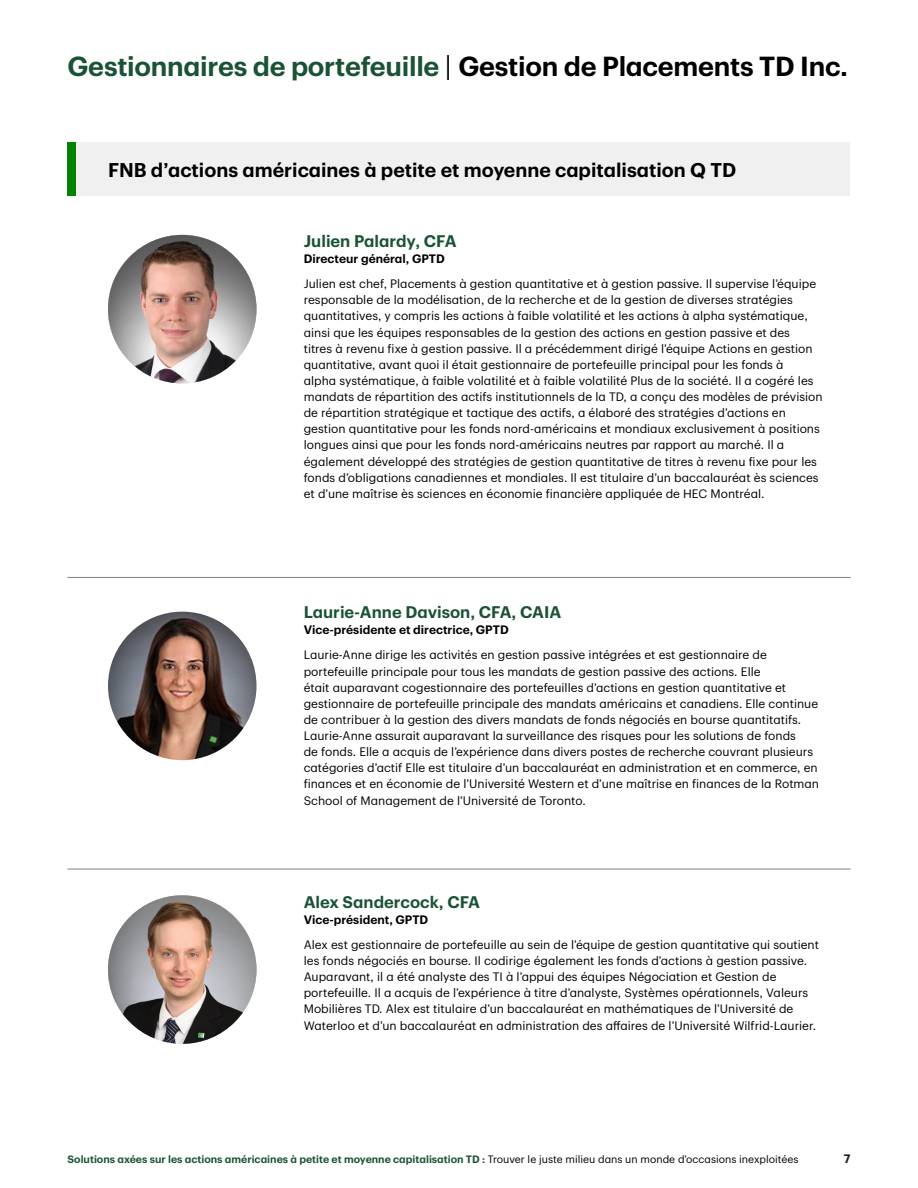
<style>
.page{position:relative;width:918px;height:1188px;background:#fff}
.page>*{position:absolute;margin:0;border:0;box-sizing:border-box;transform-origin:0 0}
.t1{font:600 27px "TD Graphik";letter-spacing:-.01em;color:#1a5236}
.t2{font:600 19.5px "TD Graphik";color:#000}
.t3{font:600 16.5px "TD Graphik";color:#1a5236}
.t4{font:12px/16px "TD Graphik";color:#000}
.t5{font:600 12px "TD Graphik";color:#000}
.t6{font:600 12px "TD Graphik";color:#1c1c1c}
.t7{font:600 10.5px "TD Graphik";color:#1a5236}
.s1{font-weight:400;color:#000}
.s2{color:#000}
</style>
<div class="page">
<img style="left:108px;top:235px;width:148px;height:148px;border-radius:74px">
<hr style="left:68px;top:577px;width:782px;height:1px;background:#808080">
<img style="left:108px;top:612px;width:148px;height:148px;border-radius:74px">
<hr style="left:68px;top:869px;width:782px;height:1px;background:#808080">
<img style="left:108px;top:895px;width:148px;height:149px;border-radius:74px">
<div style="left:68px;top:142px;width:782px;height:54px;background:#f0f0f0"></div>
<div style="left:68px;top:142px;width:8px;height:54px;background:#038203"></div>
<h2 class="t1" style="left:68px;top:46px;width:782px">Gestionnaires de portefeuille <span class="s1">|</span> <span class="s2">Gestion de Placements TD Inc.</span></h2>
<h3 class="t2" style="left:108px;top:155px;width:630px">FNB d’actions américaines à petite et moyenne capitalisation Q TD</h3>
<p class="t3" style="left:304px;top:228px;width:154px">Julien Palardy, CFA</p>
<p class="t5" style="left:304px;top:249px;width:143px">Directeur général, GPTD</p>
<p class="t4" style="left:304px;top:275px;width:520px">Julien est chef, Placements à gestion quantitative et à gestion passive. Il supervise l’équipe responsable de la modélisation, de la recherche et de la gestion de diverses stratégies quantitatives, y compris les actions à faible volatilité et les actions à alpha systématique, ainsi que les équipes responsables de la gestion des actions en gestion passive et des<br>titres à revenu fixe à gestion passive. Il a précédemment dirigé l’équipe Actions en gestion quantitative, avant quoi il était gestionnaire de portefeuille principal pour les fonds à<br>alpha systématique, à faible volatilité et à faible volatilité Plus de la société. Il a cogéré les mandats de répartition des actifs institutionnels de la TD, a conçu des modèles de prévision de répartition stratégique et tactique des actifs, a élaboré des stratégies d’actions en gestion quantitative pour les fonds nord-américains et mondiaux exclusivement à positions longues ainsi que pour les fonds nord-américains neutres par rapport au marché. Il a également développé des stratégies de gestion quantitative de titres à revenu fixe pour les fonds d’obligations canadiennes et mondiales. Il est titulaire d’un baccalauréat ès sciences et d’une maîtrise ès sciences en économie financière appliquée de HEC Montréal.</p>
<p class="t3" style="left:304px;top:600px;width:259px">Laurie-Anne Davison, CFA, CAIA</p>
<p class="t5" style="left:304px;top:621px;width:206px">Vice-présidente et directrice, GPTD</p>
<p class="t4" style="left:304px;top:646px;width:517px">Laurie-Anne dirige les activités en gestion passive intégrées et est gestionnaire de portefeuille principale pour tous les mandats de gestion passive des actions. Elle<br>était auparavant cogestionnaire des portefeuilles d’actions en gestion quantitative et gestionnaire de portefeuille principale des mandats américains et canadiens. Elle continue de contribuer à la gestion des divers mandats de fonds négociés en bourse quantitatifs.<br>Laurie-Anne assurait auparavant la surveillance des risques pour les solutions de fonds<br>de fonds. Elle a acquis de l’expérience dans divers postes de recherche couvrant plusieurs catégories d’actif Elle est titulaire d’un baccalauréat en administration et en commerce, en finances et en économie de l’Université Western et d’une maîtrise en finances de la Rotman School of Management de l’Université de Toronto.</p>
<p class="t3" style="left:304px;top:889px;width:178px">Alex Sandercock, CFA</p>
<p class="t5" style="left:304px;top:910px;width:126px">Vice-président, GPTD</p>
<p class="t4" style="left:304px;top:936px;width:517px">Alex est gestionnaire de portefeuille au sein de l’équipe de gestion quantitative qui soutient les fonds négociés en bourse. Il codirige également les fonds d’actions à gestion passive.<br>Auparavant, il a été analyste des TI à l’appui des équipes Négociation et Gestion de portefeuille. Il a acquis de l’expérience à titre d’analyste, Systèmes opérationnels, Valeurs Mobilières TD. Alex est titulaire d’un baccalauréat en mathématiques de l’Université de Waterloo et d’un baccalauréat en administration des affaires de l’Université Wilfrid-Laurier.</p>
<p class="t7" style="left:68px;top:1151px;width:733px">Solutions axées sur les actions américaines à petite et moyenne capitalisation TD : <span class="s1">Trouver le juste milieu dans un monde d’occasions inexploitées</span></p>
<p class="t6" style="left:844px;top:1150px;width:8px">7</p>
</div>
